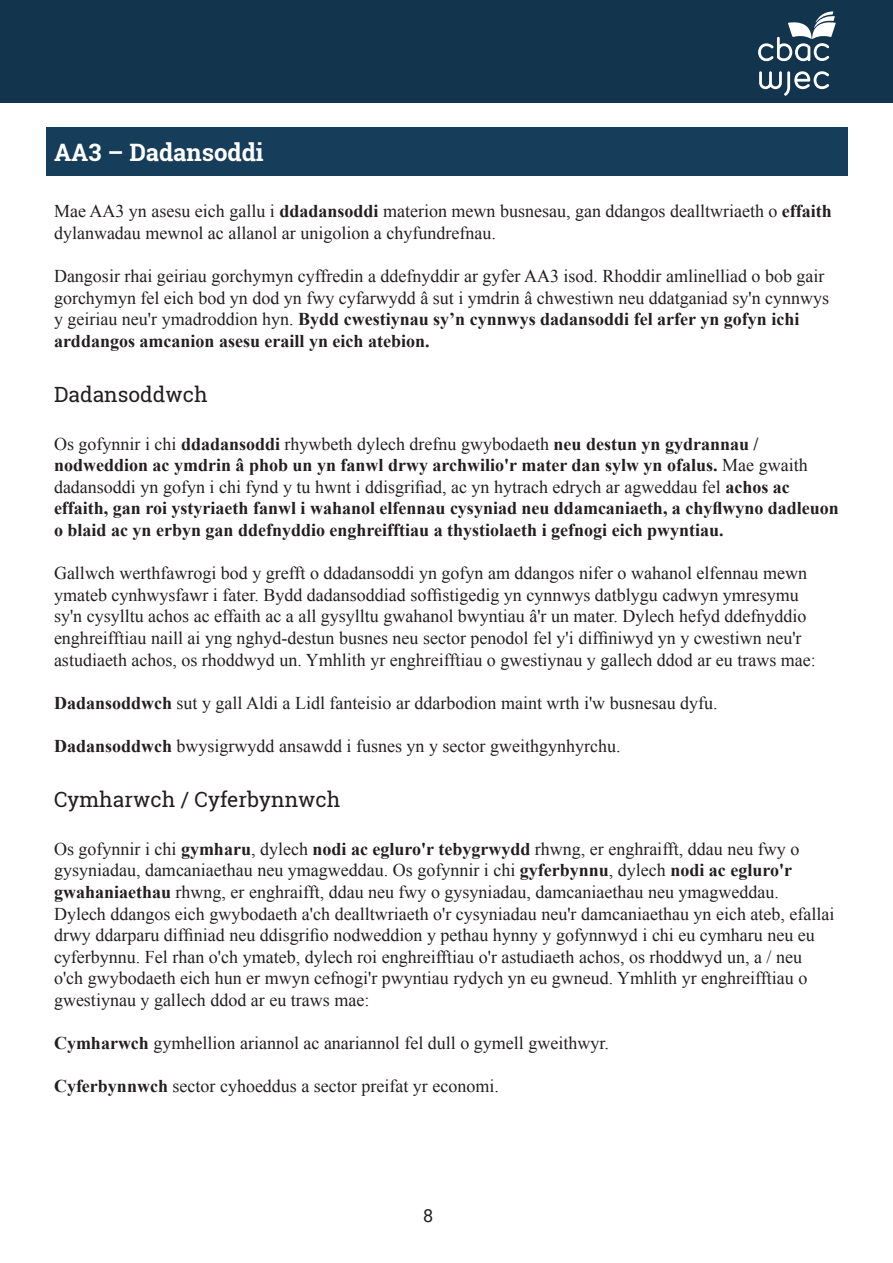
<style>
.page{position:relative;width:893px;height:1263px;background:#fff}
.page>*{position:absolute;margin:0;border:0;box-sizing:border-box;transform-origin:0 0}
.Heading{font:700 24px "Roboto Slab";color:#fff}
.subHeading{font:21px "Roboto Slab";color:#231f20}
.t1{font:18px/21.6px "Times New Roman";color:#231f20}
.t2{font:700 18px/21.6px "Times New Roman";color:#231f20}
.t3{font:18px "Roboto";color:#231f20}
.s1{font-weight:700}
.s2{font-weight:400}
</style>
<div class="page">
<div style="left:0;top:0;width:893px;height:102px;background:#12344c"></div>
<svg style="left:759px;top:71px;width:70px;height:25px"></svg>
<svg style="left:758px;top:11px;width:78px;height:50px"></svg>
<div style="left:45px;top:128px;width:802px;height:48px;background:#163d59"></div>
<p class="Heading" style="left:54px;top:136px;width:211px">AA3 – Dadansoddi</p>
<p class="t1" style="left:54px;top:200px;width:779px">Mae AA3 yn asesu eich gallu i <span class="s1">ddadansoddi</span> materion mewn busnesau, gan ddangos dealltwriaeth o <span class="s1">effaith </span>dylanwadau mewnol ac allanol ar unigolion a chyfundrefnau.</p>
<p class="t1" style="left:54px;top:265px;width:777px">Dangosir rhai geiriau gorchymyn cyffredin a ddefnyddir ar gyfer AA3 isod. Rhoddir amlinelliad o bob gair gorchymyn fel eich bod yn dod yn fwy cyfarwydd â sut i ymdrin â chwestiwn neu ddatganiad sy'n cynnwys y geiriau neu'r ymadroddion hyn. <span class="s1">Bydd cwestiynau sy’n cynnwys dadansoddi fel arfer yn gofyn ichi arddangos amcanion asesu eraill yn eich atebion.</span></p>
<p class="subHeading" style="left:54px;top:380px;width:155px">Dadansoddwch</p>
<p class="t2" style="left:54px;top:432px;width:786px"><span class="s2">Os gofynnir i chi</span> ddadansoddi <span class="s2">rhywbeth dylech drefnu gwybodaeth</span> neu destun yn gydrannau / nodweddion ac ymdrin â phob un yn fanwl drwy archwilio'r mater dan sylw yn ofalus. <span class="s2">Mae gwaith dadansoddi yn gofyn i chi fynd y tu hwnt i ddisgrifiad, ac yn hytrach edrych ar agweddau fel</span> achos ac effaith, gan roi ystyriaeth fanwl i wahanol elfennau cysyniad neu ddamcaniaeth, a chyflwyno dadleuon o blaid ac yn erbyn gan ddefnyddio enghreifftiau a thystiolaeth i gefnogi eich pwyntiau.</p>
<p class="t1" style="left:54px;top:562px;width:763px">Gallwch werthfawrogi bod y grefft o ddadansoddi yn gofyn am ddangos nifer o wahanol elfennau mewn ymateb cynhwysfawr i fater. Bydd dadansoddiad soffistigedig yn cynnwys datblygu cadwyn ymresymu sy'n cysylltu achos ac effaith ac a all gysylltu gwahanol bwyntiau â'r un mater. Dylech hefyd ddefnyddio enghreifftiau naill ai yng nghyd-destun busnes neu sector penodol fel y'i diffiniwyd yn y cwestiwn neu'r astudiaeth achos, os rhoddwyd un. Ymhlith yr enghreifftiau o gwestiynau y gallech ddod ar eu traws mae:</p>
<p class="t1" style="left:54px;top:692px;width:665px"><span class="s1">Dadansoddwch</span> sut y gall Aldi a Lidl fanteisio ar ddarbodion maint wrth i'w busnesau dyfu.</p>
<p class="t1" style="left:54px;top:735px;width:568px"><span class="s1">Dadansoddwch</span> bwysigrwydd ansawdd i fusnes yn y sector gweithgynhyrchu.</p>
<p class="subHeading" style="left:54px;top:785px;width:288px">Cymharwch / Cyferbynnwch</p>
<p class="t1" style="left:54px;top:838px;width:782px">Os gofynnir i chi <span class="s1">gymharu</span>, dylech <span class="s1">nodi ac egluro'r tebygrwydd</span> rhwng, er enghraifft, ddau neu fwy o gysyniadau, damcaniaethau neu ymagweddau. Os gofynnir i chi <span class="s1">gyferbynnu</span>, dylech <span class="s1">nodi ac egluro'r gwahaniaethau</span> rhwng, er enghraifft, ddau neu fwy o gysyniadau, damcaniaethau neu ymagweddau.<br>Dylech ddangos eich gwybodaeth a'ch dealltwriaeth o'r cysyniadau neu'r damcaniaethau yn eich ateb, efallai drwy ddarparu diffiniad neu ddisgrifio nodweddion y pethau hynny y gofynnwyd i chi eu cymharu neu eu cyferbynnu. Fel rhan o'ch ymateb, dylech roi enghreifftiau o'r astudiaeth achos, os rhoddwyd un, a / neu o'ch gwybodaeth eich hun er mwyn cefnogi'r pwyntiau rydych yn eu gwneud. Ymhlith yr enghreifftiau o gwestiynau y gallech ddod ar eu traws mae:</p>
<p class="t1" style="left:54px;top:1032px;width:556px"><span class="s1">Cymharwch</span> gymhellion ariannol ac anariannol fel dull o gymell gweithwyr.</p>
<p class="t1" style="left:54px;top:1075px;width:446px"><span class="s1">Cyferbynnwch</span> sector cyhoeddus a sector preifat yr economi.</p>
<p class="t3" style="left:423px;top:1203px;width:12px">8</p>
</div>
